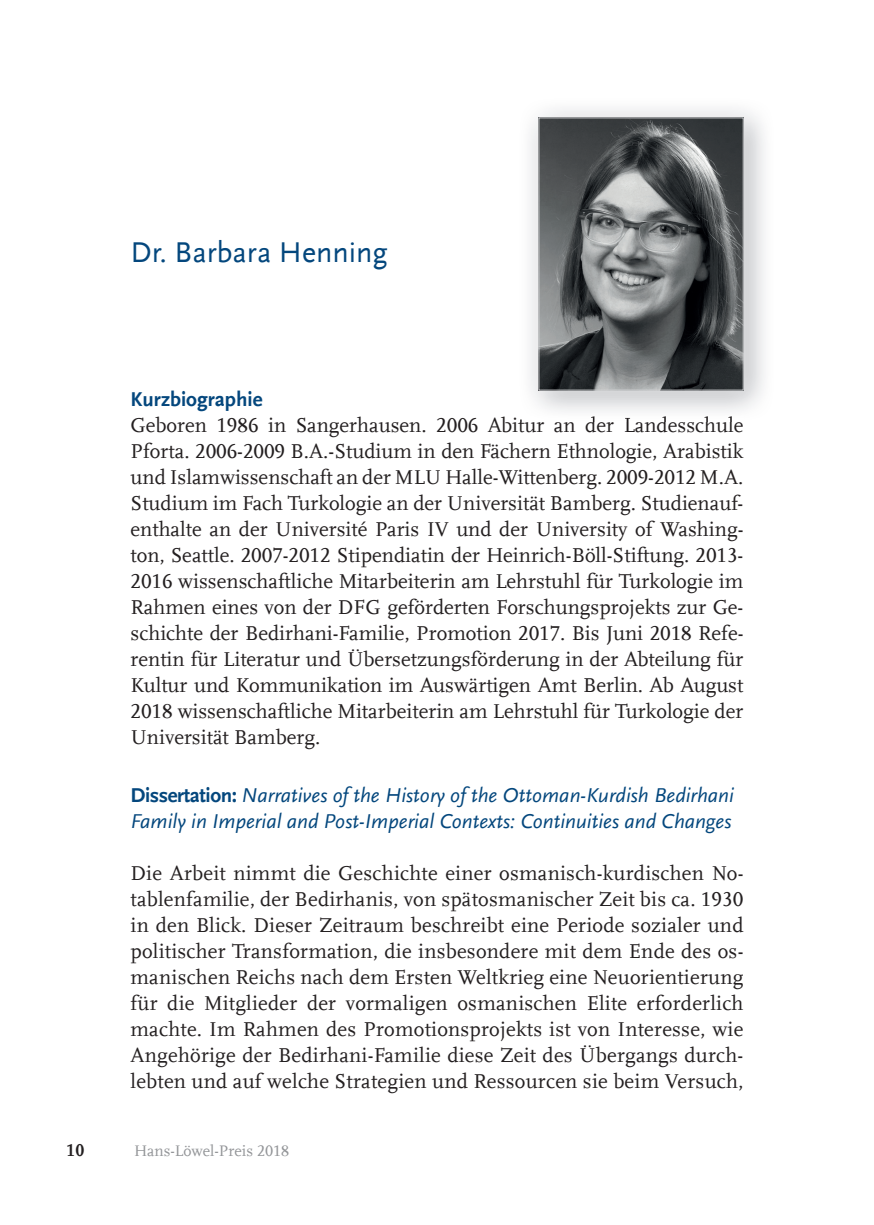
<style>
.page{position:relative;width:874px;height:1225px;background:#fff}
.page>*{position:absolute;margin:0;border:0;box-sizing:border-box;transform-origin:0 0}
.t1{font:30px "UB Scala Sans";color:#04477d}
.t2{font:21px/26px "UB Scala";color:#231f20;text-align:justify}
.t3{font:italic 21px/26px "UB Scala Sans";color:#04477d}
.t4{font:700 21px "UB Scala Sans";color:#04477d}
.t5{font:700 18px "UB Scala";color:#231f20}
.t6{font:16px "UB Scala";color:#939598}
.s1{font-weight:700;font-style:normal}
</style>
<div class="page">
<img style="left:520px;top:416px;width:212px;height:5px">
<img style="left:525px;top:105px;width:231px;height:298px">
<img style="left:540px;top:120px;width:201px;height:268px">
<div style="left:538px;top:118px;width:205px;height:272px;border:1px solid #d1d2d4"></div>
<h1 class="t1" style="left:130px;top:235px;width:259px">Dr. Barbara Henning</h1>
<p class="t4" style="left:130px;top:386px;width:133px">Kurzbiographie</p>
<p class="t2" style="left:130px;top:412px;width:614px">Geboren 1986 in Sangerhausen. 2006 Abitur an der Landesschule Pforta. 2006-2009 B.A.-Studium in den Fächern Ethnologie, Arabistik und Islamwissenschaft an der MLU Halle-Wittenberg. 2009-2012 M.A.<br>Studium im Fach Turkologie an der Universität Bamberg. Studienauf&shy;enthalte an der Université Paris IV und der University of Washing&shy;ton, Seattle. 2007-2012 Stipendiatin der Heinrich-Böll-Stiftung. 2013- 2016 wissenschaftliche Mitarbeiterin am Lehrstuhl für Turkologie im Rahmen eines von der DFG geförderten Forschungsprojekts zur Ge&shy;schichte der Bedirhani-Familie, Promotion 2017. Bis Juni 2018 Refe&shy;rentin für Literatur und Übersetzungsförderung in der Abteilung für Kultur und Kommunikation im Auswärtigen Amt Berlin. Ab August 2018 wissenschaftliche Mitarbeiterin am Lehrstuhl für Turkologie der Universität Bamberg.</p>
<p class="t3" style="left:130px;top:781px;width:604px"><span class="s1">Dissertation:</span> Narratives of the History of the Ottoman-Kurdish Bedirhani<br>Family in Imperial and Post-Imperial Contexts: Continuities and Changes</p>
<p class="t2" style="left:130px;top:859px;width:614px">Die Arbeit nimmt die Geschichte einer osmanisch-kurdischen No&shy;tablenfamilie, der Bedirhanis, von spätosmanischer Zeit bis ca. 1930 in den Blick. Dieser Zeitraum beschreibt eine Periode sozialer und politischer Transformation, die insbesondere mit dem Ende des os&shy;manischen Reichs nach dem Ersten Weltkrieg eine Neuorientierung für die Mitglieder der vormaligen osmanischen Elite erforderlich machte. Im Rahmen des Promotionsprojekts ist von Interesse, wie Angehörige der Bedirhani-Familie diese Zeit des Übergangs durch&shy;lebten und auf welche Strategien und Ressourcen sie beim Versuch,</p>
<p class="t5" style="left:66px;top:1139px;width:19px">10</p>
<p class="t6" style="left:134px;top:1141px;width:156px">Hans-Löwel-Preis 2018</p>
</div>
